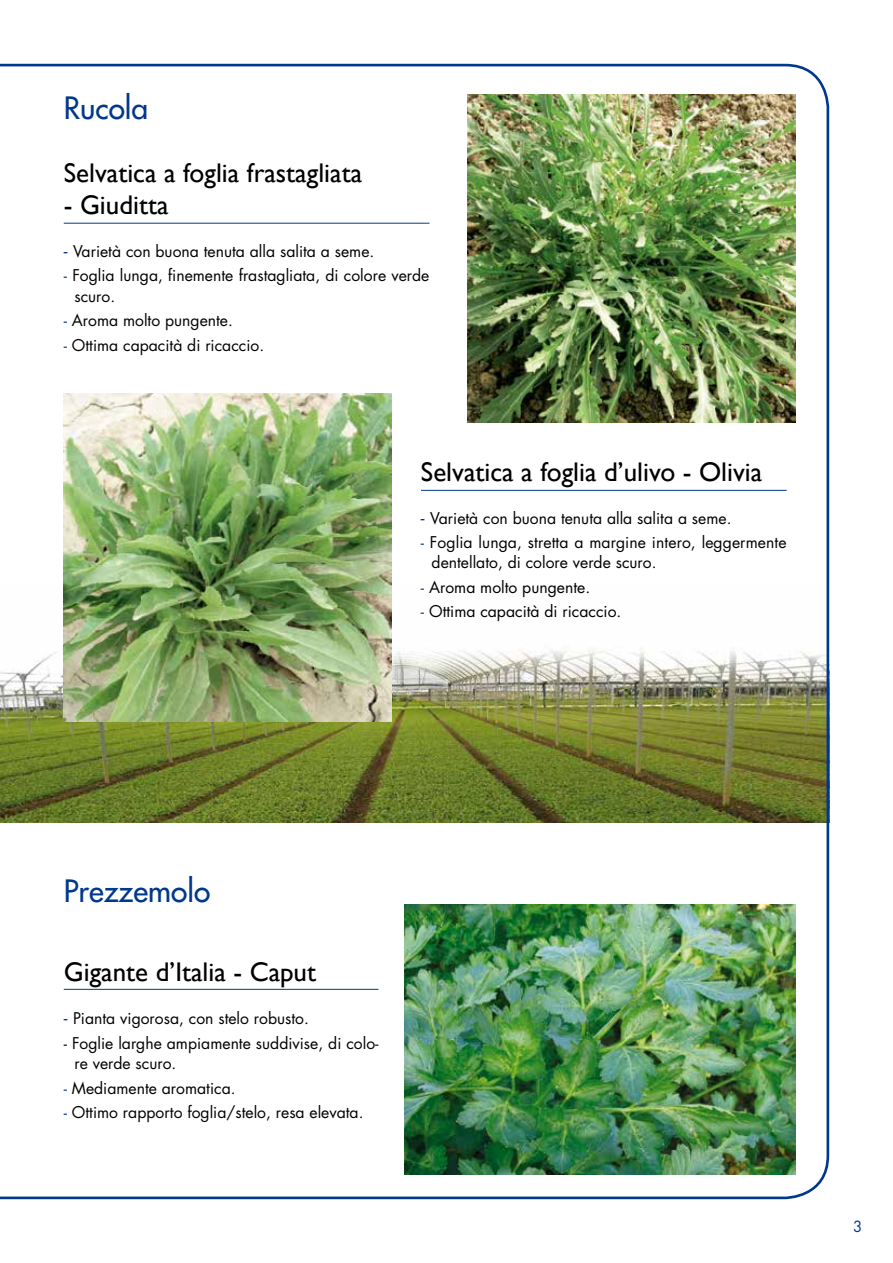
<style>
.page{position:relative;width:893px;height:1263px;background:#fff}
.page>*{position:absolute;margin:0;border:0;box-sizing:border-box;transform-origin:0 0}
.t1{font:30px "Futura";color:#00388c}
.t2{font:27px "Gill Sans";color:#000}
.t3{font:15.75px/20.2px "Futura";color:#000}
.t4{font:15px "Futura";color:#00388c}
.s1{font-size:18px;color:#00388c}
.s2{color:#00388c}
</style>
<div class="page">
<img style="left:0;top:64px;width:829px;height:1135px">
<img style="left:468px;top:95px;width:327px;height:327px">
<h1 class="t1" style="left:64px;top:89px;width:86px">Rucola</h1>
<h2 class="t2" style="left:64px;top:157px;width:300px">Selvatica a foglia frastagliata</h2>
<h2 class="t2" style="left:64px;top:189px;width:106px">- Giuditta</h2>
<p class="t3" style="left:64px;top:241px;width:312px"><span class="s1">-</span> Varietà con buona tenuta alla salita a seme.</p>
<p class="t3" style="left:74px;top:265px;width:357px;text-indent:-11px"><span class="s2">-</span> Foglia lunga, finemente frastagliata, di colore verde scuro.</p>
<p class="t3" style="left:64px;top:310px;width:171px"><span class="s2">-</span> Aroma molto pungente.</p>
<p class="t3" style="left:64px;top:335px;width:202px"><span class="s2">-</span> Ottima capacità di ricaccio.</p>
<h2 class="t2" style="left:421px;top:456px;width:343px">Selvatica a foglia d’ulivo - Olivia</h2>
<p class="t3" style="left:421px;top:507px;width:312px"><span class="s1">-</span> Varietà con buona tenuta alla salita a seme.</p>
<p class="t3" style="left:432px;top:532px;width:357px;text-indent:-11px"><span class="s2">-</span> Foglia lunga, stretta a margine intero, leggermente dentellato, di colore verde scuro.</p>
<p class="t3" style="left:421px;top:577px;width:171px"><span class="s2">-</span> Aroma molto pungente.</p>
<p class="t3" style="left:421px;top:601px;width:202px"><span class="s2">-</span> Ottima capacità di ricaccio.</p>
<h1 class="t1" style="left:64px;top:872px;width:148px">Prezzemolo</h1>
<h2 class="t2" style="left:64px;top:956px;width:254px">Gigante d’Italia - Caput</h2>
<p class="t3" style="left:64px;top:1008px;width:247px"><span class="s1">-</span> Pianta vigorosa, con stelo robusto.</p>
<p class="t3" style="left:74px;top:1032px;width:306px;text-indent:-11px">- Foglie larghe ampiamente suddivise, di colo&shy;re verde scuro.</p>
<p class="t3" style="left:64px;top:1077px;width:173px"><span class="s2">-</span> Mediamente aromatica.</p>
<p class="t3" style="left:64px;top:1102px;width:301px"><span class="s2">-</span> Ottimo rapporto foglia/stelo, resa elevata.</p>
<p class="t4" style="left:853px;top:1216px;width:11px">3</p>
</div>
